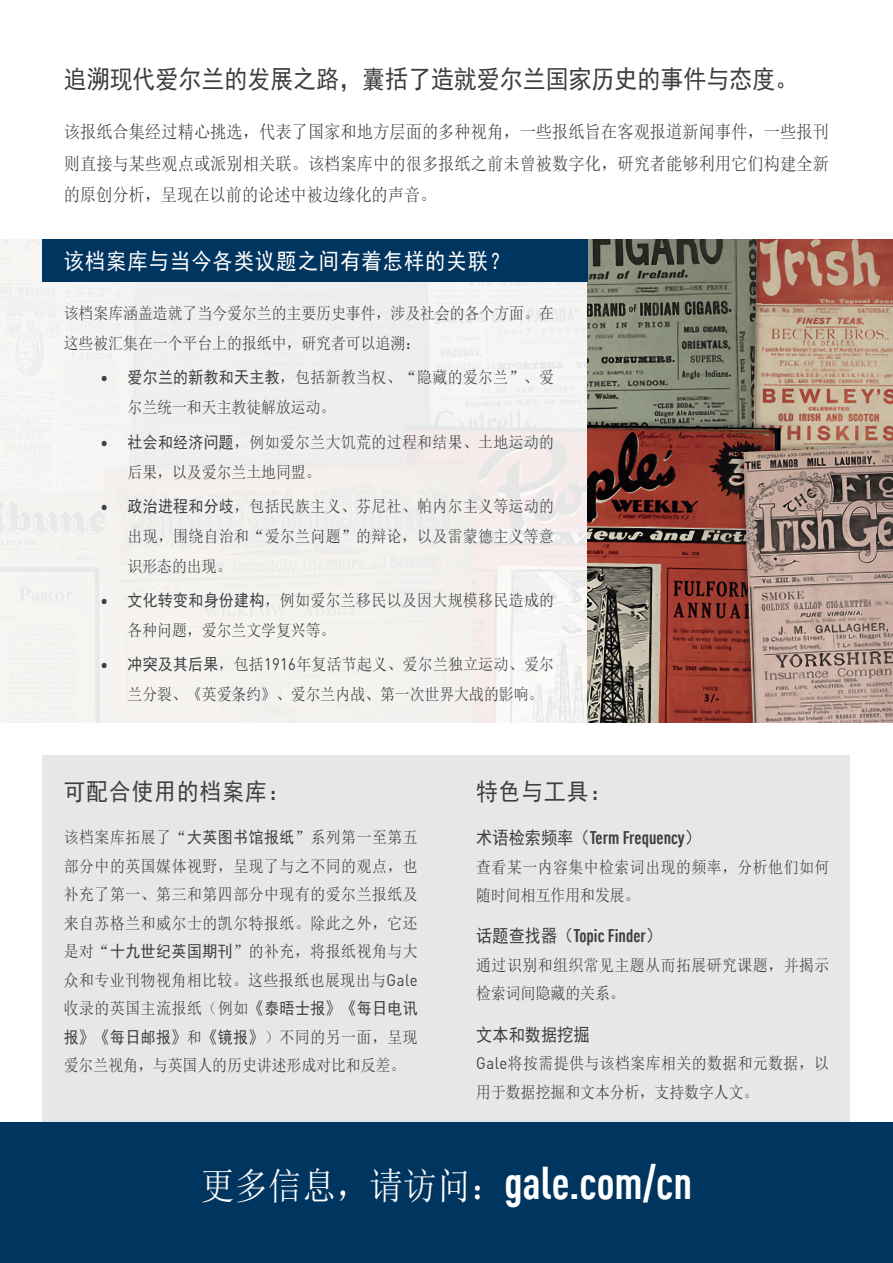
<style>
.page{position:relative;width:893px;height:1263px;background:#fff}
.page>*{position:absolute;margin:0;border:0;box-sizing:border-box;transform-origin:0 0}
.t1{font:700 condensed 45px "DIN Offc";color:#fff}
.t2{font:25.5px "Sim Hei";color:#3e3e3f;scale:.9 1}
.t3{font:24px "Sim Hei";letter-spacing:.05em;color:#3e3e3f;scale:.9 1}
.t4{font:22.5px "Sim Hei";letter-spacing:.05em;color:#fff;scale:.9 1}
.t5{font:18px/31.5px "Sim Sun";letter-spacing:.005em;color:#3e3e3f;text-align:justify;scale:.9 1}
.t6{font:700 condensed 18px "DIN Offc";color:#3e3e3f}
.t7{font:18px "Sim Hei";color:#3e3e3f;scale:.9 1}
.t8{font:16.5px/28.5px "Sim Sun";letter-spacing:.025em;color:#3e3e3f;scale:.9 1}
.t9{font:16.5px/30px "Sim Sun";color:#3e3e3f;scale:.9 1}
.t10{font:16.5px "Sim Hei";letter-spacing:.035em;color:#3e3e3f;scale:.9 1}
.s1{font-family:"DIN Offc";font-weight:500}
.s2{font-family:"Sim Hei"}
.s3{font-family:"DIN Offc"}
.s4{font-family:"Sim Sun"}
.s5{font-family:"Sim Hei";font-weight:400;font-stretch:normal}
.s6{font-family:"Sim Sun";font-weight:400;font-stretch:normal;font-size:37.5px}
</style>
<div class="page">
<div style="left:43px;top:755px;width:807px;height:368px;background:#e6e7e9"></div>
<div style="left:0;top:1123px;width:893px;height:140px;background:#003560"></div>
<div style="left:0;top:239px;width:588px;height:484px;background:#f3f1ef"></div>
<img style="left:588px;top:239px;width:305px;height:484px">
<div style="left:43px;top:239px;width:545px;height:43px;background:#003560"></div>
<h2 class="t2" style="left:64px;top:66px;width:817px">追溯现代爱尔兰的发展之路，囊括了造就爱尔兰国家历史的事件与态度。</h2>
<p class="t5" style="left:64px;top:116px;width:852px">该报纸合集经过精心挑选，代表了国家和地方层面的多种视角，一些报纸旨在客观报道新闻事件，一些报刊则直接与某些观点或派别相关联。该档案库中的很多报纸之前未曾被数字化，研究者能够利用它们构建全新的原创分析，呈现在以前的论述中被边缘化的声音。</p>
<h3 class="t4" style="left:64px;top:249px;width:496px">该档案库与当今各类议题之间有着怎样的关联？</h3>
<p class="t9" style="left:64px;top:298px;width:546px">该档案库涵盖造就了当今爱尔兰的主要历史事件，涉及社会的各个方面。在这些被汇集在一个平台上的报纸中，研究者可以追溯：</p>
<p class="t9" style="left:128px;top:362px;width:475px;text-indent:-27px"><span class="s1">•</span> <span class="s2">爱尔兰的新教和天主教</span>，包括新教当权、“隐藏的爱尔兰”、爱尔兰统一和天主教徒解放运动。</p>
<p class="t8" style="left:128px;top:427px;width:475px;line-height:30px;text-indent:-27px"><span class="s1">•</span> <span class="s2">社会和经济问题</span>，例如爱尔兰大饥荒的过程和结果、土地运动的后果，以及爱尔兰土地同盟。</p>
<p class="t8" style="left:128px;top:491px;width:475px;line-height:30px;text-align:justify;text-indent:-27px"><span class="s1">•</span> <span class="s2">政治进程和分歧</span>，包括民族主义、芬尼社、帕内尔主义等运动的出现，围绕自治和“爱尔兰问题”的辩论，以及雷蒙德主义等意识形态的出现。</p>
<p class="t8" style="left:128px;top:585px;width:475px;line-height:30px;text-indent:-27px"><span class="s1">•</span> <span class="s2">文化转变和身份建构</span>，例如爱尔兰移民以及因大规模移民造成的各种问题，爱尔兰文学复兴等。</p>
<p class="t9" style="left:128px;top:649px;width:475px;text-indent:-27px"><span class="s1">•</span> <span class="s2">冲突及其后果</span>，包括<span class="s3">1916</span>年复活节起义、爱尔兰独立运动、爱尔兰分裂、《英爱条约》、爱尔兰内战、第一次世界大战的影响。</p>
<h3 class="t3" style="left:64px;top:779px;width:252px">可配合使用的档案库：</h3>
<h3 class="t3" style="left:476px;top:779px;width:151px">特色与工具：</h3>
<p class="t8" style="left:64px;top:823px;width:395px;text-align:justify">该档案库拓展了“<span class="s2">大英图书馆报纸</span>”系列第一至第五部分中的英国媒体视野，呈现了与之不同的观点，也补充了第一、第三和第四部分中现有的爱尔兰报纸及来自苏格兰和威尔士的凯尔特报纸。除此之外，它还是对“<span class="s2">十九世纪英国期刊</span>”的补充，将报纸视角与大众和专业刊物视角相比较。这些报纸也展现出与<span class="s3">Gale</span>收录的英国主流报纸（例如<span class="s2">《泰晤士报》《每日电讯</span></p>
<p class="t10" style="left:64px;top:1028px;width:395px">报》《每日邮报》<span class="s4">和</span>《镜报》<span class="s4">）不同的另一面，呈现</span></p>
<p class="t9" style="left:64px;top:1050px;width:381px">爱尔兰视角，与英国人的历史讲述形成对比和反差。</p>
<p class="t6" style="left:476px;top:827px;width:226px"><span class="s5">术语检索频率（</span>Term Frequency<span class="s5">）</span></p>
<p class="t8" style="left:476px;top:852px;width:394px">查看某一内容集中检索词出现的频率，分析他们如何随时间相互作用和发展。</p>
<p class="t6" style="left:476px;top:925px;width:187px"><span class="s5">话题查找器（</span>Topic Finder<span class="s5">）</span></p>
<p class="t8" style="left:476px;top:951px;width:394px">通过识别和组织常见主题从而拓展研究课题，并揭示检索词间隐藏的关系。</p>
<p class="t7" style="left:476px;top:1025px;width:127px">文本和数据挖掘</p>
<p class="t8" style="left:476px;top:1049px;width:394px"><span class="s3">Gale</span>将按需提供与该档案库相关的数据和元数据，以用于数据挖掘和文本分析，支持数字人文。</p>
<h1 class="t1" style="left:201px;top:1156px;width:493px"><span class="s6">更多信息，请访问：</span>gale.com/cn</h1>
</div>
